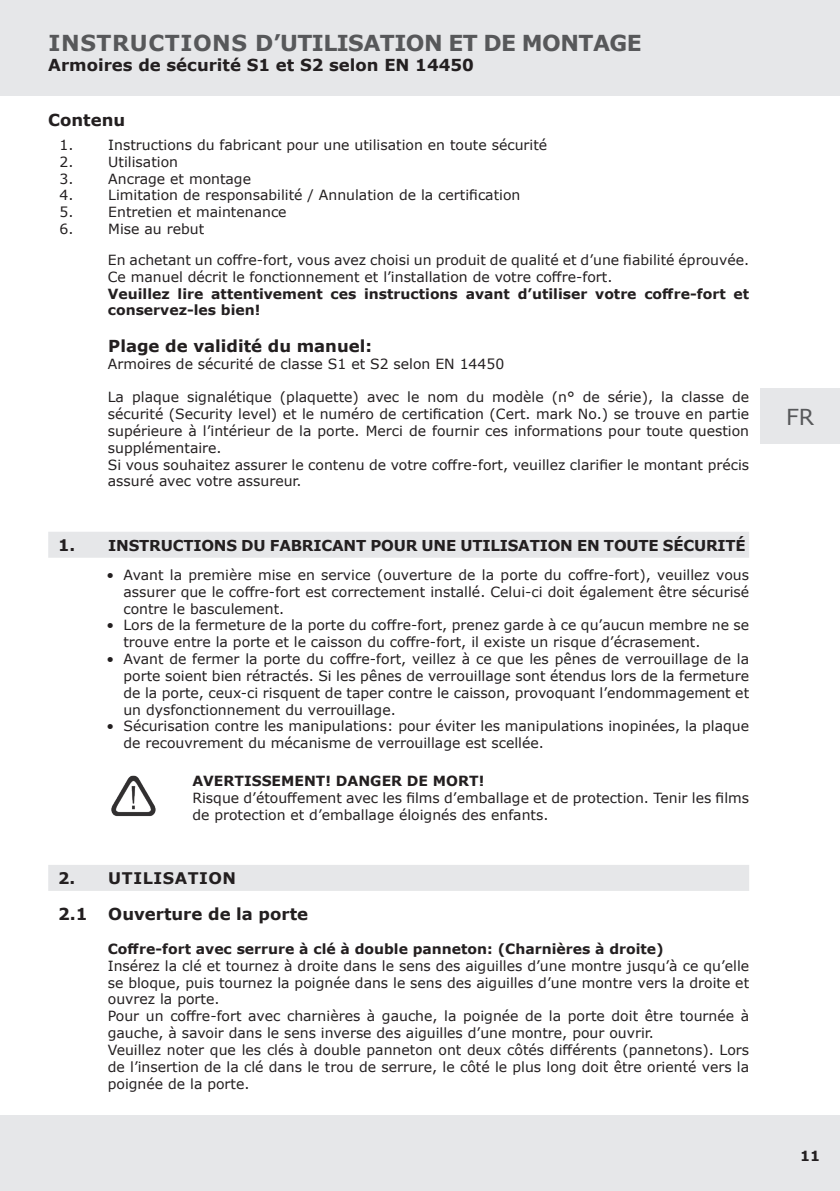
<style>
.page{position:relative;width:840px;height:1191px;background:#fff}
.page>*{position:absolute;margin:0;border:0;box-sizing:border-box;transform-origin:0 0}
.Kopfzeile_Headline{font:700 22px "Verdana";letter-spacing:-.025em;color:#57585a}
.t1{font:22px "Verdana";color:#57585a}
.Überschriften_im_Satzspiegel{font:700 16.4px "Verdana";color:#231f20}
.Subheadline_Titel{font:700 16.4px "Verdana";color:#231f20}
.Kapitel_mit_Unterlegung_10__black{font:700 16px "Verdana";letter-spacing:.035em;color:#231f20}
.Kapitel_mit_Unterlegung_10__black-2{font:700 15px "Verdana";letter-spacing:-.015em;color:#231f20}
.Fließtext{font:14px/16.8px "Verdana";color:#231f20}
.Fließtext_bold{font:700 14px/16.8px "Verdana";color:#231f20}
.s1{font-size:16px}
</style>
<div class="page">
<div style="left:0;top:1115px;width:839px;height:76px;background:#e6e7e9"></div>
<div style="left:760px;top:388px;width:79px;height:56px;background:#e6e7e9"></div>
<div style="left:0;top:0;width:839px;height:96px;background:#e6e7e9"></div>
<div style="left:48px;top:532px;width:700px;height:26px;background:#e6e7e9"></div>
<div style="left:48px;top:865px;width:700px;height:26px;background:#e6e7e9"></div>
<img style="left:111px;top:775px;width:45px;height:42px">
<p class="Kopfzeile_Headline" style="left:49px;top:27px;width:594px">INSTRUCTIONS D’UTILISATION ET DE MONTAGE</p>
<p class="Subheadline_Titel" style="left:48px;top:53px;width:427px">Armoires de sécurité S1 et S2 selon EN 14450</p>
<p class="Überschriften_im_Satzspiegel" style="left:48px;top:108px;width:79px">Contenu</p>
<p class="Fließtext" style="left:60px;top:136px;width:15px">1.</p>
<p class="Fließtext" style="left:108px;top:136px;width:440px">Instructions du fabricant pour une utilisation en toute sécurité</p>
<p class="Fließtext" style="left:60px;top:153px;width:15px">2.</p>
<p class="Fließtext" style="left:108px;top:153px;width:71px">Utilisation</p>
<p class="Fließtext" style="left:60px;top:170px;width:15px">3.</p>
<p class="Fließtext" style="left:108px;top:170px;width:144px">Ancrage et montage</p>
<p class="Fließtext" style="left:60px;top:187px;width:15px">4.</p>
<p class="Fließtext" style="left:108px;top:187px;width:413px">Limitation de responsabilité / Annulation de la certification</p>
<p class="Fließtext" style="left:60px;top:204px;width:15px">5.</p>
<p class="Fließtext" style="left:108px;top:204px;width:180px">Entretien et maintenance</p>
<p class="Fließtext" style="left:60px;top:220px;width:15px">6.</p>
<p class="Fließtext" style="left:108px;top:220px;width:97px">Mise au rebut</p>
<p class="Fließtext" style="left:108px;top:251px;width:642px">En achetant un coffre-fort, vous avez choisi un produit de qualité et d’une fiabilité éprouvée.<br>Ce manuel décrit le fonctionnement et l’installation de votre coffre-fort.</p>
<p class="Fließtext_bold" style="left:108px;top:285px;width:642px">Veuillez lire attentivement ces instructions avant d’utiliser votre coffre-fort et conservez-les bien!</p>
<p class="Überschriften_im_Satzspiegel" style="left:108px;top:334px;width:265px">Plage de validité du manuel:</p>
<p class="Fließtext" style="left:108px;top:355px;width:397px">Armoires de sécurité de classe S1 et S2 selon EN 14450</p>
<p class="Fließtext" style="left:108px;top:389px;width:642px;text-align:justify">La plaque signalétique (plaquette) avec le nom du modèle (n° de série), la classe de sécurité (Security level) et le numéro de certification (Cert. mark No.) se trouve en partie supérieure à l’intérieur de la porte. Merci de fournir ces informations pour toute question supplémentaire.</p>
<p class="Fließtext" style="left:108px;top:456px;width:642px">Si vous souhaitez assurer le contenu de votre coffre-fort, veuillez clarifier le montant précis assuré avec votre assureur.</p>
<p class="Kapitel_mit_Unterlegung_10__black-2" style="left:58px;top:534px;width:688px"><span class="s1">1.</span> INSTRUCTIONS DU FABRICANT POUR UNE UTILISATION EN TOUTE SÉCURITÉ</p>
<p class="Fließtext" style="left:123px;top:566px;width:627px;text-align:justify;text-indent:-17px">• Avant la première mise en service (ouverture de la porte du coffre-fort), veuillez vous assurer que le coffre-fort est correctement installé. Celui-ci doit également être sécurisé contre le basculement.</p>
<p class="Fließtext" style="left:123px;top:617px;width:627px;text-indent:-17px">• Lors de la fermeture de la porte du coffre-fort, prenez garde à ce qu’aucun membre ne se trouve entre la porte et le caisson du coffre-fort, il existe un risque d’écrasement.</p>
<p class="Fließtext" style="left:123px;top:650px;width:627px;text-align:justify;text-indent:-17px">• Avant de fermer la porte du coffre-fort, veillez à ce que les pênes de verrouillage de la porte soient bien rétractés. Si les pênes de verrouillage sont étendus lors de la fermeture de la porte, ceux-ci risquent de taper contre le caisson, provoquant l’endommagement et un dysfonctionnement du verrouillage.</p>
<p class="Fließtext" style="left:123px;top:717px;width:627px;text-indent:-17px">• Sécurisation contre les manipulations: pour éviter les manipulations inopinées, la plaque de recouvrement du mécanisme de verrouillage est scellée.</p>
<p class="Fließtext_bold" style="left:192px;top:772px;width:293px">AVERTISSEMENT! DANGER DE MORT!</p>
<p class="Fließtext" style="left:192px;top:789px;width:558px">Risque d’étouffement avec les films d’emballage et de protection. Tenir les films de protection et d’emballage éloignés des enfants.</p>
<p class="Kapitel_mit_Unterlegung_10__black" style="left:58px;top:866px;width:179px">2. UTILISATION</p>
<p class="Überschriften_im_Satzspiegel" style="left:58px;top:903px;width:251px">2.1 Ouverture de la porte</p>
<p class="Fließtext_bold" style="left:108px;top:940px;width:557px">Coffre-fort avec serrure à clé à double panneton: (Charnières à droite)</p>
<p class="Fließtext" style="left:108px;top:957px;width:642px;text-align:justify">Insérez la clé et tournez à droite dans le sens des aiguilles d’une montre jusqu’à ce qu’elle se bloque, puis tournez la poignée dans le sens des aiguilles d’une montre vers la droite et ouvrez la porte.</p>
<p class="Fließtext" style="left:108px;top:1007px;width:642px">Pour un coffre-fort avec charnières à gauche, la poignée de la porte doit être tournée à gauche, à savoir dans le sens inverse des aiguilles d’une montre, pour ouvrir.</p>
<p class="Fließtext" style="left:108px;top:1041px;width:642px;text-align:justify">Veuillez noter que les clés à double panneton ont deux côtés différents (pannetons). Lors de l’insertion de la clé dans le trou de serrure, le côté le plus long doit être orienté vers la poignée de la porte.</p>
<h1 class="t1" style="left:785px;top:401px;width:29px">FR</h1>
<p class="Fließtext_bold" style="left:799px;top:1147px;width:21px">11</p>
</div>
